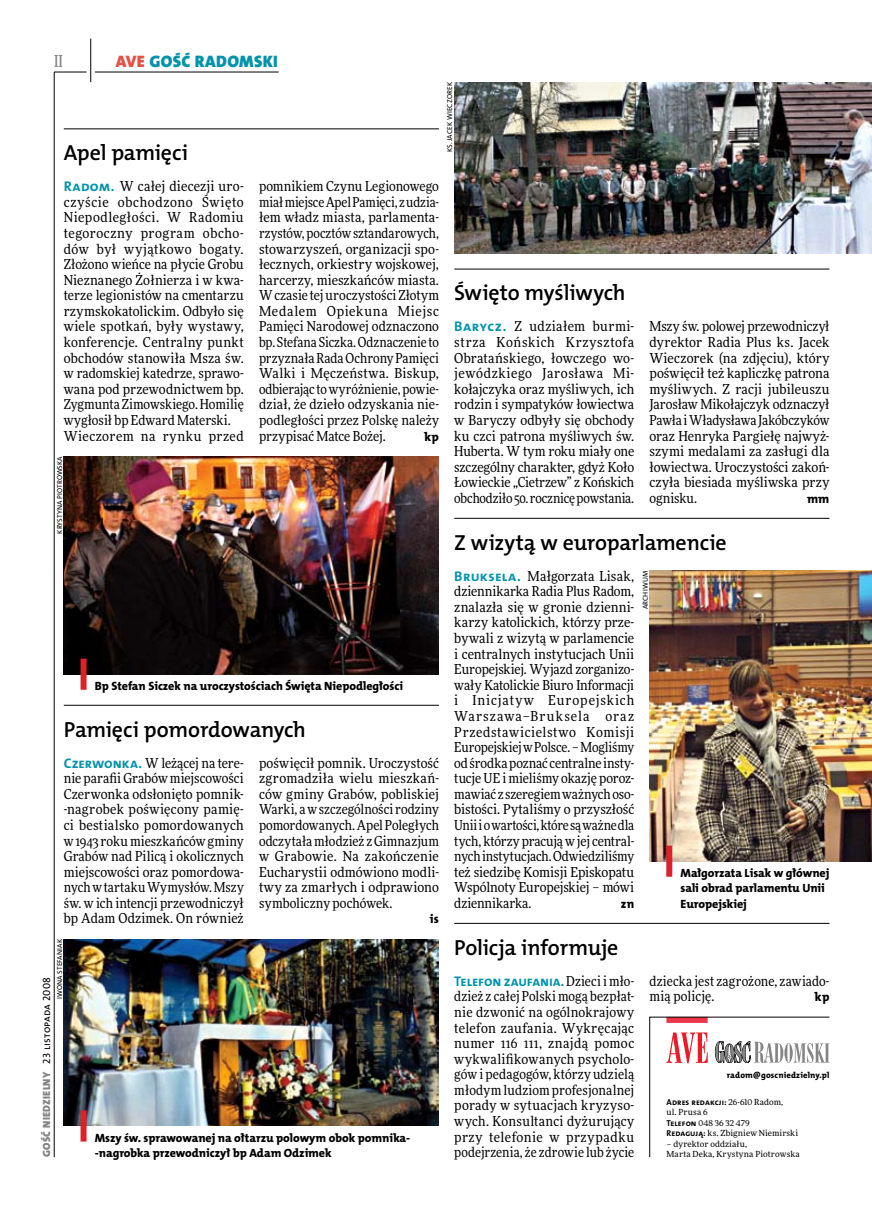
<style>
.page{position:relative;width:872px;height:1221px;background:#fff}
.page>*{position:absolute;margin:0;border:0;box-sizing:border-box;transform-origin:0 0}
.t1{font:21.9px "The Mix HP6 Se Bld";letter-spacing:-.01em;color:#000}
.t2{font:16.65px "The Mix HP9 Blk";letter-spacing:.02em;color:#0093aa}
.t3{font:500 16.5px "Freeday Narrow";color:#858486;scale:.9 1}
.t4{font:13.95px "The Mix HP7 Bld";letter-spacing:-.01em;color:#0093aa}
.t5{font:13.8px/15.6px "Freeday Narrow News";letter-spacing:.01em;color:#000;text-align:justify}
.t6{font:12.45px "The Mix HP8 Ex Bld";letter-spacing:.01em;color:#000}
.t7{font:12px/15.6px "The Mix HP8 Ex Bld";letter-spacing:-.005em;color:#000}
.t8{font:10.5px "The Mix HP5 Plain";letter-spacing:.015em;color:#000}
.t9{font:8.55px "The Mix HP7 Bld";letter-spacing:.005em;color:#000}
.t10{font:8.55px "The Mix HP8 Ex Bld";letter-spacing:.02em;color:#000}
.t11{font:8.4px/10.5px "Freeday News";letter-spacing:.02em;color:#000}
.t12{font:7.2px "The Mix HP5 Plain";letter-spacing:.015em;color:#000}
.s1{color:#e55144}
.s2{font-family:"The Mix HP7 Bld";font-size:13.95px;color:#0093aa}
.s3{font-family:"The Mix HP9 Blk";color:#858486}
.s4{font-family:"Freeday Narrow News";font-size:13.8px;color:#000}
.s5{font-family:"Freeday News";font-size:8.4px}
.s6{font-family:"The Mix HP7 Bld";font-size:8.55px}
</style>
<div class="page">
<hr style="left:54px;top:72px;width:1px;height:1085px;background:#000">
<hr style="left:90px;top:39px;width:1px;height:43px;background:#000">
<hr style="left:54px;top:72px;width:33px;height:1px;background:#000">
<hr style="left:95px;top:72px;width:184px;height:1px;background:#000">
<svg style="left:649px;top:1016px;width:181px;height:141px"></svg>
<hr style="left:64px;top:129px;width:375px;height:1px;background:#000">
<img style="left:64px;top:456px;width:375px;height:218px">
<img style="left:454px;top:82px;width:418px;height:171px">
<img style="left:64px;top:939px;width:375px;height:186px">
<div style="left:81px;top:658px;width:6px;height:31px;background:#df1f2a"></div>
<div style="left:81px;top:1110px;width:6px;height:31px;background:#df1f2a"></div>
<hr style="left:64px;top:705px;width:375px;height:1px;background:#000">
<hr style="left:454px;top:269px;width:375px;height:1px;background:#000">
<hr style="left:454px;top:923px;width:375px;height:1px;background:#000">
<hr style="left:454px;top:518px;width:375px;height:1px;background:#000">
<img style="left:649px;top:570px;width:223px;height:291px">
<div style="left:666px;top:845px;width:6px;height:31px;background:#df1f2a"></div>
<p class="t3" style="left:54px;top:50px;width:11px">II</p>
<p class="t2" style="left:116px;top:50px;width:164px"><span class="s1">AVE</span> GOŚĆ RADOMSKI</p>
<h1 class="t1" style="left:64px;top:139px;width:126px">Apel pamięci</h1>
<p class="t5" style="left:64px;top:178px;width:181px;text-align:left"><span class="s2">Radom.</span> W całej diecezji uro&shy;czyście obchodzono Święto<br>Niepodległości. W Radomiu tegoroczny program obcho&shy;dów był wyjątkowo bogaty.<br>Złożono wieńce na płycie Grobu<br>Nieznanego Żołnierza i w kwa&shy;terze legionistów na cmentarzu rzymskokatolickim. Odbyło się wiele spotkań, były wystawy, konferencje. Centralny punkt obchodów stanowiła Msza św. w radomskiej katedrze, sprawo&shy;wana pod przewodnictwem bp.<br>Zygmunta Zimowskiego. Homilię wygłosił bp Edward Materski.<br>Wieczorem na rynku przed</p>
<p class="t5" style="left:259px;top:178px;width:181px">pomnikiem Czynu Legionowego miał miejsce Apel Pamięci, zudzia&shy;łem władz miasta, parlamenta&shy;rzystów, pocztów sztandarowych, stowarzyszeń, organizacji spo&shy;łecznych, orkiestry wojskowej, harcerzy, mieszkańców miasta.<br>Wczasie tej uroczystości Złotym Medalem Opiekuna Miejsc Pamięci Narodowej odznaczono bp. Stefana Siczka. Odznaczenie to przyznała Rada Ochrony Pamięci Walki i Męczeństwa. Biskup, odbierając to wyróżnienie, powie&shy;dział, że dzieło odzyskania nie&shy;podległości przez Polskę należy przypisać Matce Bożej.</p>
<p class="t6" style="left:424px;top:428px;width:16px">kp</p>
<p class="t12" style="left:55px;top:533px;width:79px;rotate:-90deg">Krystyna Piotrowska</p>
<p class="t7" style="left:95px;top:678px;width:309px">Bp Stefan Siczek na uroczystościach Święta Niepodległości</p>
<h1 class="t1" style="left:64px;top:715px;width:243px">Pamięci pomordowanych</h1>
<p class="t5" style="left:64px;top:754px;width:181px"><span class="s2">Czerwonka.</span> W leżącej na tere&shy;nie parafii Grabów miejscowości Czerwonka odsłonięto pomnik--nagrobek poświęcony pamię&shy;ci bestialsko pomordowanych w 1943 roku mieszkańców gminy Grabów nad Pilicą i okolicznych miejscowości oraz pomordowa&shy;nych wtartaku Wymysłów. Mszy św. w ich intencji przewodniczył bp Adam Odzimek. On również</p>
<p class="t5" style="left:259px;top:754px;width:181px">poświęcił pomnik. Uroczystość zgromadziła wielu mieszkań&shy;ców gminy Grabów, pobliskiej Warki, awszczególności rodziny pomordowanych. Apel Poległych odczytała młodzież zGimnazjum w Grabowie. Na zakończenie Eucharystii odmówiono modli&shy;twy za zmarłych i odprawiono symboliczny pochówek.</p>
<p class="t6" style="left:430px;top:911px;width:11px">is</p>
<p class="t12" style="left:55px;top:999px;width:62px;rotate:-90deg">Iwona Stefaniak</p>
<p class="t8" style="left:40px;top:1156px;width:181px;rotate:-90deg"><span class="s3">GOŚĆ NIEDZIELNY</span> 23 listopada 2008</p>
<p class="t7" style="left:95px;top:1129px;width:317px">Mszy św. sprawowanej na ołtarzu polowym obok pomnika--nagrobka przewodniczył bp Adam Odzimek</p>
<p class="t12" style="left:445px;top:152px;width:71px;rotate:-90deg">Ks. Jacek Wieczorek</p>
<h1 class="t1" style="left:454px;top:279px;width:173px">Święto myśliwych</h1>
<p class="t5" style="left:454px;top:318px;width:181px"><span class="s2">Barycz.</span> Z udziałem burmi&shy;strza Końskich Krzysztofa Obratańskiego, łowczego wo&shy;jewódzkiego Jarosława Mi&shy;kołajczyka oraz myśliwych, ich rodzin i sympatyków łowiectwa w Baryczy odbyły się obchody ku czci patrona myśliwych św.<br>Huberta. W tym roku miały one szczególny charakter, gdyż Koło Łowieckie „Cietrzew” z Końskich obchodziło 50. rocznicę powstania.</p>
<p class="t5" style="left:649px;top:318px;width:181px">Mszy św. polowej przewodniczył dyrektor Radia Plus ks. Jacek Wieczorek (na zdjęciu), który poświęcił też kapliczkę patrona myśliwych. Z racji jubileuszu Jarosław Mikołajczyk odznaczył Pawła iWładysława Jakóbczyków oraz Henryka Pargiełę najwyż&shy;szymi medalami za zasługi dla łowiectwa. Uroczystości zakoń&shy;czyła biesiada myśliwska przy ognisku.</p>
<p class="t6" style="left:807px;top:490px;width:23px">mm</p>
<h1 class="t1" style="left:454px;top:528px;width:274px">Z wizytą w europarlamencie</h1>
<p class="t5" style="left:454px;top:568px;width:181px"><span class="s2">Bruksela.</span> Małgorzata Lisak, dziennikarka Radia Plus Radom, znalazła się w gronie dzienni&shy;karzy katolickich, którzy prze&shy;bywali z wizytą w parlamencie i centralnych instytucjach Unii Europejskiej. Wyjazd zorganizo&shy;wały Katolickie Biuro Informacji i Inicjatyw Europejskich Warszawa–Bruksela oraz Przedstawicielstwo Komisji Europejskiej wPolsce. – Mogliśmy od środka poznać centralne insty&shy;tucje UE i mieliśmy okazję poroz&shy;mawiać z szeregiem ważnych oso&shy;bistości. Pytaliśmy o przyszłość Unii iowartości, które są ważne dla tych, którzy pracują w jej central&shy;nych instytucjach. Odwiedziliśmy też siedzibę Komisji Episkopatu Wspólnoty Europejskiej – mówi dziennikarka.</p>
<p class="t12" style="left:641px;top:609px;width:40px;rotate:-90deg">archiwum</p>
<p class="t7" style="left:680px;top:864px;width:150px">Małgorzata Lisak w głównej sali obrad parlamentu Unii<br>Europejskiej</p>
<p class="t6" style="left:621px;top:895px;width:15px">zn</p>
<h1 class="t1" style="left:454px;top:933px;width:166px">Policja informuje</h1>
<p class="t4" style="left:454px;top:972px;width:181px">Telefon zaufania. <span class="s4">Dzieci i mło-</span></p>
<p class="t5" style="left:454px;top:988px;width:181px">dzież z całej Polski mogą bezpłat&shy;nie dzwonić na ogólnokrajowy telefon zaufania. Wykręcając numer 116 111, znajdą pomoc wykwalifikowanych psycholo&shy;gów i pedagogów, którzy udzielą młodym ludziom profesjonalnej porady w sytuacjach kryzyso&shy;wych. Konsultanci dyżurujący przy telefonie w przypadku podejrzenia, że zdrowie lub życie</p>
<p class="t5" style="left:649px;top:972px;width:181px">dziecka jest zagrożone, zawiado&shy;mią policję.</p>
<p class="t6" style="left:815px;top:989px;width:16px">kp</p>
<p class="t10" style="left:726px;top:1069px;width:104px">radom@goscniedzielny.pl</p>
<p class="t9" style="left:666px;top:1096px;width:118px">Adres redakcji: <span class="s5">26-610 Radom,</span></p>
<p class="t11" style="left:666px;top:1106px;width:133px">ul. Prusa 6<br><span class="s6">Telefon</span> 048 36 32 479<br><span class="s6">Redagują:</span> ks. Zbigniew Niemirski</p>
<p class="t11" style="left:666px;top:1138px;width:135px">– dyrektor oddziału,<br>Marta Deka, Krystyna Piotrowska</p>
</div>
